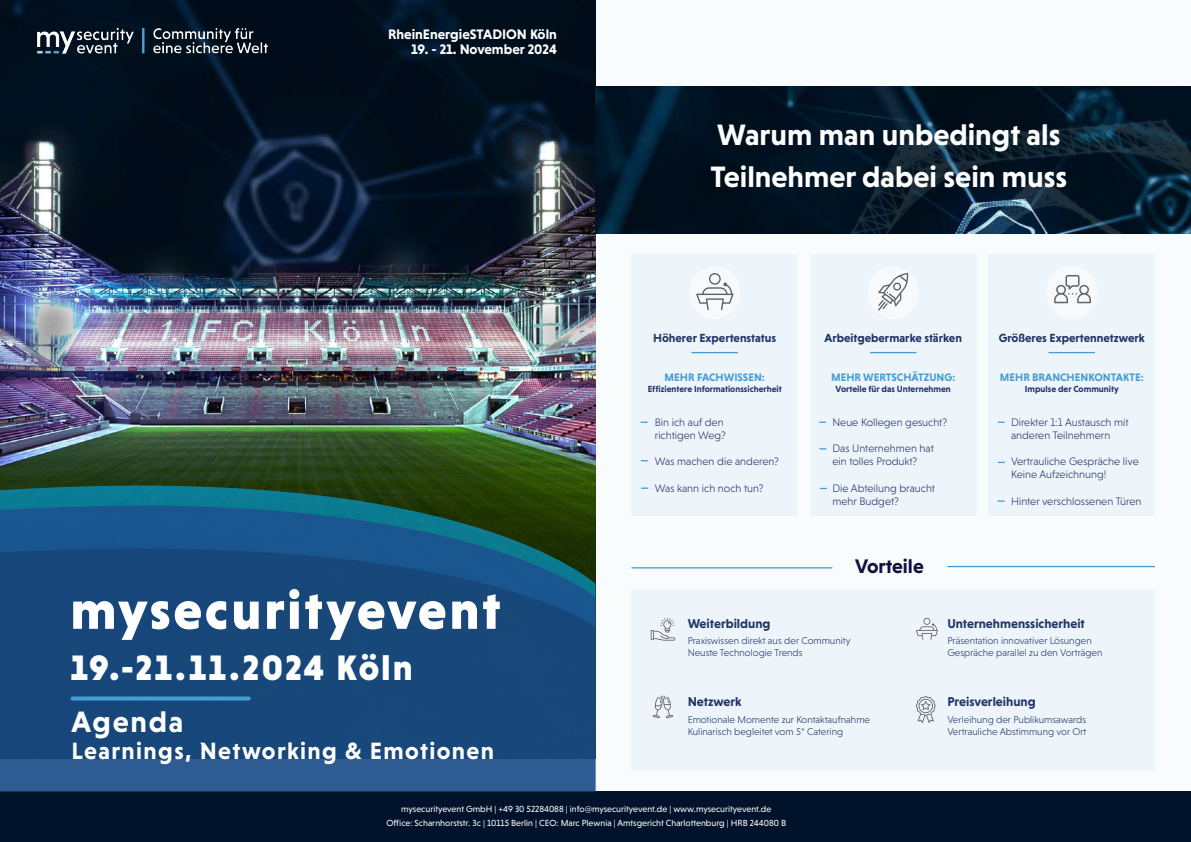
<style>
.page{position:relative;width:1191px;height:842px;background:#fff}
.page>*{position:absolute;margin:0;border:0;box-sizing:border-box;transform-origin:0 0}
.t1{font:900 54px "Niveau Grotesk";letter-spacing:.045em;color:#fff}
.t2{font:900 36px "Niveau Grotesk";letter-spacing:.055em;color:#fff}
.t3{font:700 30px/42px "Niveau Grotesk";color:#fff}
.t4{font:700 24px "Niveau Grotesk";letter-spacing:.055em;color:#fff}
.t5{font:700 20px "Niveau Grotesk";color:#0e113b}
.t6{font:700 14px "Niveau Grotesk";color:#fff}
.t7{font:700 13px "Niveau Grotesk";color:#223369}
.t8{font:700 12px "Niveau Grotesk";color:#223369}
.t9{font:300 11px/13.2px "Niveau Grotesk";color:#223369}
.t10{font:700 11px "Niveau Grotesk";color:#459dd6}
.t11{font:300 10px/12px "Niveau Grotesk";color:#223468}
.t12{font:9px/14px "Niveau Grotesk";color:#fff;text-align:center}
.t13{font:700 9px "Niveau Grotesk";color:#203469}
</style>
<div class="page">
<div style="left:595px;top:0;width:596px;height:842px;background:#f9fcfd"></div>
<div style="left:0;top:791px;width:595px;height:51px;background:#00132b"></div>
<div style="left:595px;top:791px;width:596px;height:51px;background:#00132b"></div>
<img style="left:0;top:0;width:595px;height:484px">
<svg style="left:0;top:484px;width:595px;height:17px;background:#195743"></svg>
<svg style="left:0;top:501px;width:595px;height:43px;background:#18566d"></svg>
<svg style="left:0;top:544px;width:595px;height:247px;background:#1a4b7d"></svg>
<svg style="left:72px;top:696px;width:177px;height:4px"></svg>
<svg style="left:595px;top:86px;width:596px;height:147px;background:#051929"></svg>
<div style="left:631px;top:590px;width:524px;height:180px;background:#eef5fa"></div>
<hr style="left:947px;top:566px;width:208px;height:1px;background:#449dd6">
<hr style="left:631px;top:567px;width:201px;height:1px;background:#449dd6">
<svg style="left:916px;top:618px;width:22px;height:22px"></svg>
<div style="left:631px;top:254px;width:167px;height:262px;background:#eef5fa"></div>
<div style="left:988px;top:254px;width:167px;height:262px;background:#eef5fa"></div>
<div style="left:810px;top:254px;width:166px;height:262px;background:#eef5fa"></div>
<hr style="left:691px;top:352px;width:47px;height:1px;background:#449dd6">
<hr style="left:1048px;top:352px;width:47px;height:1px;background:#449dd6">
<hr style="left:870px;top:352px;width:46px;height:1px;background:#449dd6">
<div style="left:689px;top:266px;width:51px;height:53px;background:#f6fafc;border-radius:50%"></div>
<div style="left:1046px;top:266px;width:51px;height:53px;background:#f6fafc;border-radius:50%"></div>
<div style="left:867px;top:266px;width:52px;height:53px;background:#f6fafc;border-radius:50%"></div>
<svg style="left:696px;top:273px;width:37px;height:37px"></svg>
<svg style="left:653px;top:695px;width:20px;height:23px"></svg>
<svg style="left:878px;top:273px;width:30px;height:38px"></svg>
<svg style="left:916px;top:696px;width:19px;height:27px"></svg>
<svg style="left:1054px;top:275px;width:37px;height:28px"></svg>
<svg style="left:650px;top:618px;width:25px;height:23px"></svg>
<svg style="left:641px;top:487px;width:7px;height:2px"></svg>
<svg style="left:997px;top:500px;width:7px;height:2px"></svg>
<img style="left:36px;top:20px;width:232px;height:37px">
<p class="t6" style="left:388px;top:26px;width:170px">RheinEnergieSTADION Köln</p>
<p class="t6" style="left:411px;top:41px;width:147px">19. - 21. November 2024</p>
<h1 class="t1" style="left:70px;top:579px;width:431px">mysecurityevent</h1>
<h2 class="t2" style="left:70px;top:646px;width:344px">19.-21.11.2024 Köln</h2>
<h3 class="t3" style="left:71px;top:700px;width:113px">Agenda</h3>
<h3 class="t4" style="left:71px;top:737px;width:424px">Learnings, Networking &amp; Emotionen</h3>
<h3 class="t3" style="left:710px;top:113px;width:358px">Warum man unbedingt als<br>Teilnehmer dabei sein muss</h3>
<p class="t8" style="left:653px;top:331px;width:124px">Höherer Expertenstatus</p>
<p class="t8" style="left:824px;top:331px;width:139px">Arbeitgebermarke stärken</p>
<p class="t8" style="left:998px;top:331px;width:148px">Größeres Expertennetzwerk</p>
<p class="t10" style="left:664px;top:371px;width:102px">MEHR FACHWISSEN:</p>
<p class="t13" style="left:648px;top:383px;width:135px">Effizientere Informationssicherheit</p>
<p class="t10" style="left:831px;top:371px;width:126px">MEHR WERTSCHÄTZUNG:</p>
<p class="t13" style="left:835px;top:383px;width:117px">Vorteile für das Unternehmen</p>
<p class="t10" style="left:999px;top:371px;width:145px">MEHR BRANCHENKONTAKTE:</p>
<p class="t13" style="left:1024px;top:383px;width:95px">Impulse der Community</p>
<p class="t9" style="left:655px;top:415px;width:73px">Bin ich auf den richtigen Weg?</p>
<p class="t9" style="left:655px;top:455px;width:125px">Was machen die anderen?</p>
<p class="t9" style="left:655px;top:481px;width:110px">Was kann ich noch tun?</p>
<p class="t9" style="left:832px;top:415px;width:116px">Neue Kollegen gesucht?</p>
<p class="t9" style="left:832px;top:442px;width:103px">Das Unternehmen hat ein tolles Produkt?</p>
<p class="t9" style="left:832px;top:481px;width:104px">Die Abteilung braucht mehr Budget?</p>
<h3 class="t5" style="left:855px;top:555px;width:70px">Vorteile</h3>
<p class="t9" style="left:1011px;top:415px;width:119px">Direkter 1:1 Austausch mit anderen Teilnehmern</p>
<p class="t9" style="left:1011px;top:455px;width:129px">Vertrauliche Gespräche live<br>Keine Aufzeichnung!</p>
<p class="t9" style="left:1011px;top:494px;width:132px">Hinter verschlossenen Türen</p>
<p class="t7" style="left:687px;top:616px;width:84px">Weiterbildung</p>
<p class="t7" style="left:947px;top:616px;width:139px">Unternehmenssicherheit</p>
<p class="t11" style="left:687px;top:635px;width:164px">Praxiswissen direkt aus der Community<br>Neuste Technologie Trends</p>
<p class="t11" style="left:947px;top:635px;width:157px">Präsentation innovativer Lösungen<br>Gespräche parallel zu den Vorträgen</p>
<p class="t7" style="left:687px;top:694px;width:55px">Netzwerk</p>
<p class="t7" style="left:947px;top:694px;width:90px">Preisverleihung</p>
<p class="t11" style="left:687px;top:713px;width:184px">Emotionale Momente zur Kontaktaufnahme<br>Kulinarisch begleitet vom 5* Catering</p>
<p class="t11" style="left:947px;top:713px;width:141px">Verleihung der Publikumsawards<br>Vertrauliche Abstimmung vor Ort</p>
<p class="t12" style="left:386px;top:802px;width:401px">mysecurityevent GmbH | +49 30 52284088 | info@mysecurityevent.de | www.mysecurityevent.de<br>Office: Scharnhorststr. 3c | 10115 Berlin | CEO: Marc Plewnia | Amtsgericht Charlottenburg | HRB 244080 B</p>
</div>
